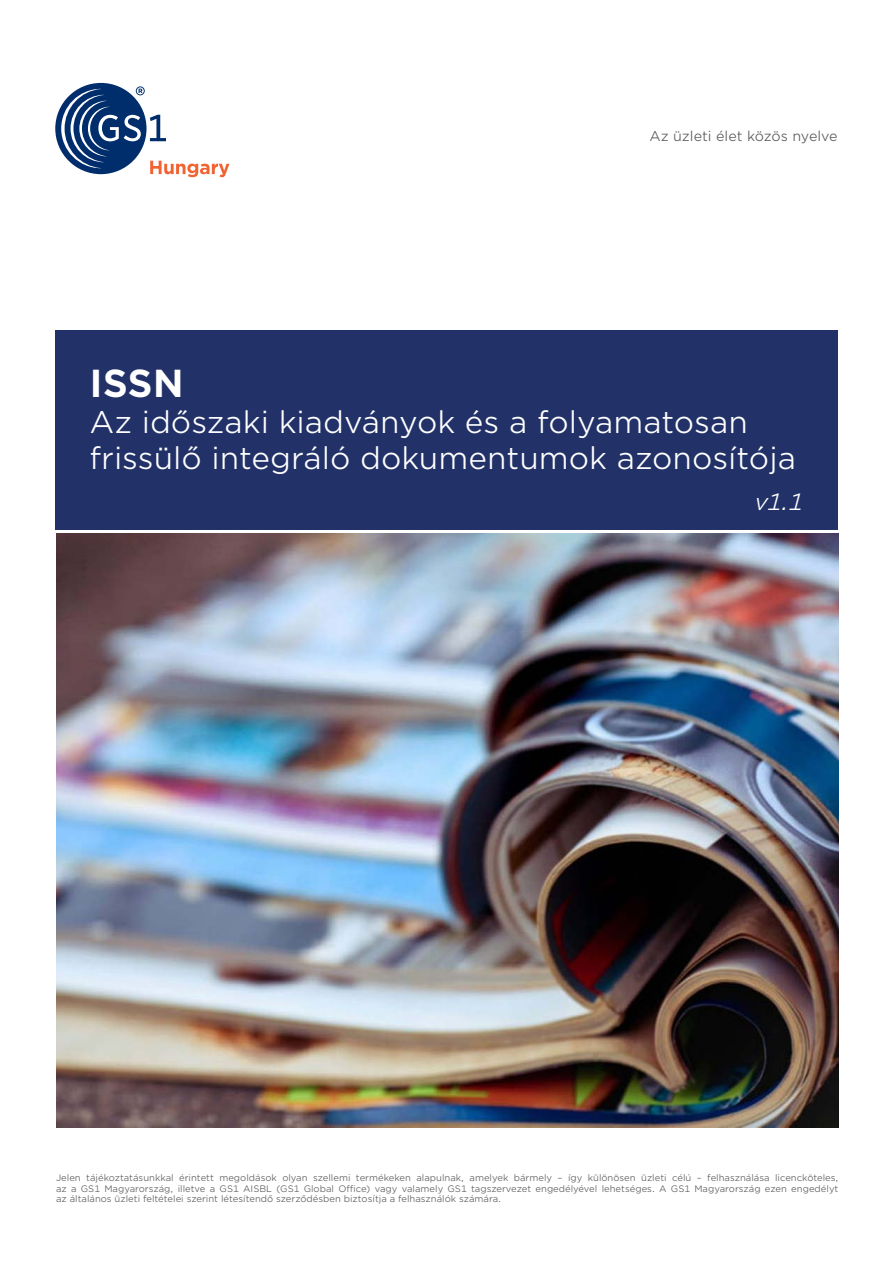
<style>
.page{position:relative;width:893px;height:1263px;background:#fff}
.page>*{position:absolute;margin:0;border:0;box-sizing:border-box;transform-origin:0 0}
.t1{font:700 37.5px "Gotham Office";color:#fff}
.t2{font:30px/36px "Gotham Office";color:#fff}
.t3{font:italic 22.5px "Gotham Office";color:#fff}
.t4{font:13.65px "Gotham Office";color:#58595b}
.t5{font:9px/10.8px "Gotham Office";color:#58595b;text-align:justify}
</style>
<div class="page">
<div style="left:55px;top:83px;width:92px;height:91px;background:#002d6c;border-radius:50%"></div>
<svg style="left:61px;top:86px;width:168px;height:91px"></svg>
<div style="left:55px;top:330px;width:783px;height:199px;background:#223268"></div>
<img style="left:56px;top:534px;width:782px;height:594px">
<h3 class="t4" style="left:649px;top:127px;width:190px">Az üzleti élet közös nyelve</h3>
<h1 class="t1" style="left:89px;top:357px;width:96px">ISSN</h1>
<h2 class="t2" style="left:89px;top:403px;width:708px">Az időszaki kiadványok és a folyamatosan frissülő integráló dokumentumok azonosítója</h2>
<h3 class="t3" style="left:755px;top:487px;width:50px">v1.1</h3>
<p class="t5" style="left:56px;top:1172px;width:784px">Jelen tájékoztatásunkkal érintett megoldások olyan szellemi termékeken alapulnak, amelyek bármely – így különösen üzleti célú – felhasználása licencköteles, az a GS1 Magyarország, illetve a GS1 AISBL (GS1 Global Office) vagy valamely GS1 tagszervezet engedélyével lehetséges. A GS1 Magyarország ezen engedélyt az általános üzleti feltételei szerint létesítendő szerződésben biztosítja a felhasználók számára.</p>
</div>
